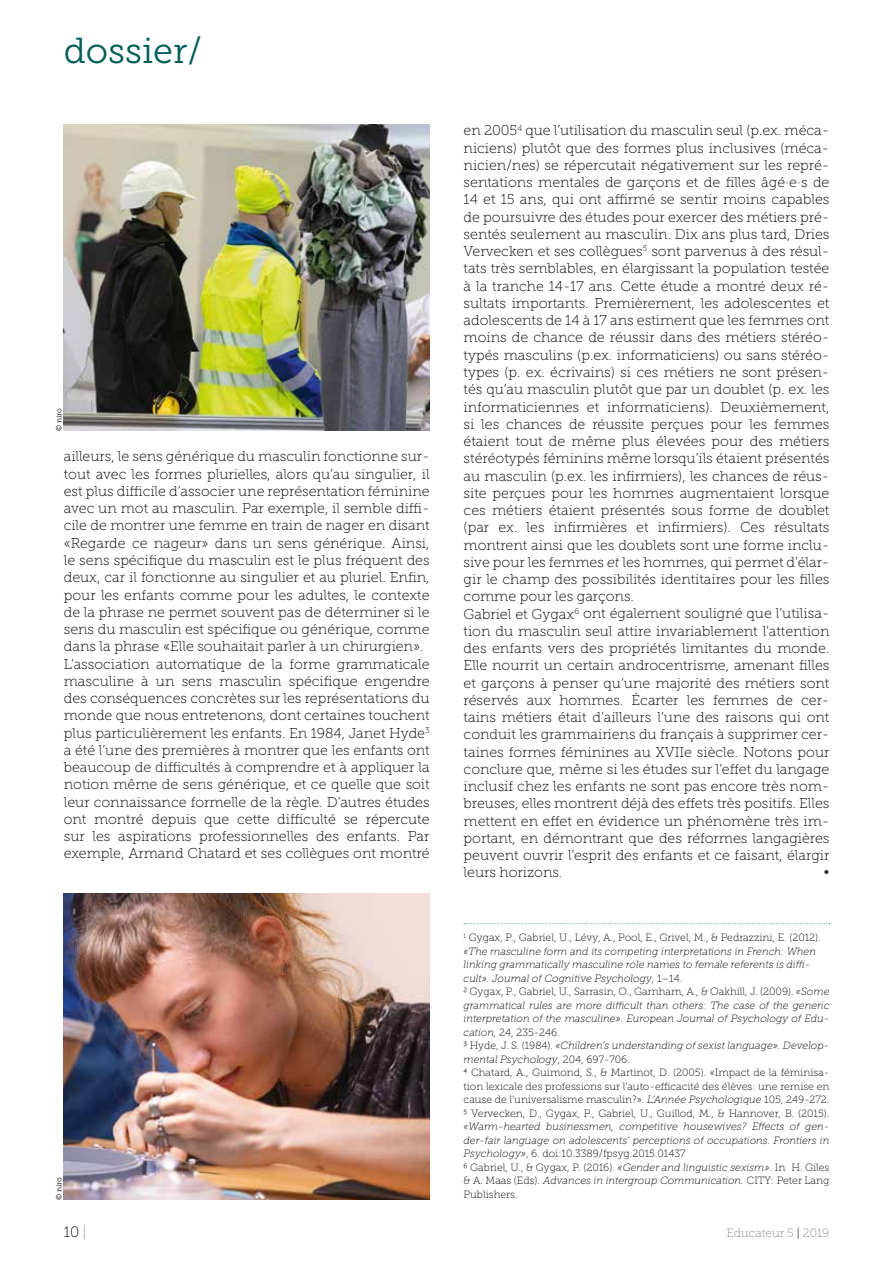
<style>
.page{position:relative;width:893px;height:1263px;background:#fff}
.page>*{position:absolute;margin:0;border:0;box-sizing:border-box;transform-origin:0 0}
.t1{font:36px "Museo Slab 300";color:#005d58}
.t2{font:15px "Museo Slab 100";color:#000}
.t3{font:14.25px/17.2px "Museo Slab 100";color:#000}
.t4{font:12px "Museo Slab 100";color:#878787}
.t5{font:10.5px/13.5px "Museo Slab 100";color:#000}
.t6{font:italic 10.5px/13.5px "Museo Slab 100";color:#000}
.t7{font:7.5px "Museo Slab 300";color:#000}
.s1{font-style:italic}
.s2{font-style:normal}
.s3{color:#878787}
.s4{color:#000}
</style>
<div class="page">
<svg style="left:464px;top:923px;width:366px;height:1px"></svg>
<img style="left:64px;top:125px;width:366px;height:306px">
<img style="left:64px;top:893px;width:366px;height:306px">
<h1 class="t1" style="left:64px;top:31px;width:140px">dossier/</h1>
<p class="t7" style="left:55px;top:431px;width:24px;rotate:-90deg">© niro</p>
<p class="t3" style="left:64px;top:448px;width:367px">ailleurs, le sens générique du masculin fonctionne sur&shy;tout avec les formes plurielles, alors qu’au singulier, il est plus difficile d’associer une représentation féminine avec un mot au masculin. Par exemple, il semble diffi&shy;cile de montrer une femme en train de nager en disant «Regarde ce nageur» dans un sens générique. Ainsi, le sens spécifique du masculin est le plus fréquent des deux, car il fonctionne au singulier et au pluriel. Enfin, pour les enfants comme pour les adultes, le contexte de la phrase ne permet souvent pas de déterminer si le sens du masculin est spécifique ou générique, comme dans la phrase «Elle souhaitait parler à un chirurgien».<br>L’association automatique de la forme grammaticale masculine à un sens masculin spécifique engendre des conséquences concrètes sur les représentations du monde que nous entretenons, dont certaines touchent plus particulièrement les enfants. En 1984, Janet Hyde<sup>3 </sup>a été l’une des premières à montrer que les enfants ont beaucoup de difficultés à comprendre et à appliquer la notion même de sens générique, et ce quelle que soit leur connaissance formelle de la règle. D’autres études ont montré depuis que cette difficulté se répercute sur les aspirations professionnelles des enfants. Par exemple, Armand Chatard et ses collègues ont montré</p>
<p class="t7" style="left:55px;top:1200px;width:24px;rotate:-90deg">© niro</p>
<p class="t3" style="left:464px;top:122px;width:367px">en 2005<sup>4</sup> que l’utilisation du masculin seul (p.ex. méca&shy;niciens) plutôt que des formes plus inclusives (méca&shy;nicien/nes) se répercutait négativement sur les repré&shy;sentations mentales de garçons et de filles âgé·e·s de 14 et 15 ans, qui ont affirmé se sentir moins capables de poursuivre des études pour exercer des métiers pré&shy;sentés seulement au masculin. Dix ans plus tard, Dries Vervecken et ses collègues<sup>5</sup> sont parvenus à des résul&shy;tats très semblables, en élargissant la population testée à la tranche 14-17 ans. Cette étude a montré deux ré&shy;sultats importants. Premièrement, les adolescentes et adolescents de 14 à 17 ans estiment que les femmes ont moins de chance de réussir dans des métiers stéréo&shy;typés masculins (p.ex. informaticiens) ou sans stéréo&shy;types (p. ex. écrivains) si ces métiers ne sont présen&shy;tés qu’au masculin plutôt que par un doublet (p. ex. les informaticiennes et informaticiens). Deuxièmement, si les chances de réussite perçues pour les femmes étaient tout de même plus élevées pour des métiers stéréotypés féminins même lorsqu’ils étaient présentés au masculin (p.ex. les infirmiers), les chances de réus&shy;site perçues pour les hommes augmentaient lorsque ces métiers étaient présentés sous forme de doublet (par ex. les infirmières et infirmiers). Ces résultats montrent ainsi que les doublets sont une forme inclu&shy;sive pour les femmes <span class="s1">et</span> les hommes, qui permet d’élar&shy;gir le champ des possibilités identitaires pour les filles comme pour les garçons.<br>Gabriel et Gygax<sup>6</sup> ont également souligné que l’utilisa&shy;tion du masculin seul attire invariablement l’attention des enfants vers des propriétés limitantes du monde.<br>Elle nourrit un certain androcentrisme, amenant filles et garçons à penser qu’une majorité des métiers sont réservés aux hommes. Écarter les femmes de cer&shy;tains métiers était d’ailleurs l’une des raisons qui ont conduit les grammairiens du français à supprimer cer&shy;taines formes féminines au XVIIe siècle. Notons pour conclure que, même si les études sur l’effet du langage inclusif chez les enfants ne sont pas encore très nom&shy;breuses, elles montrent déjà des effets très positifs. Elles mettent en effet en évidence un phénomène très im&shy;portant, en démontrant que des réformes langagières peuvent ouvrir l’esprit des enfants et ce faisant, élargir leurs horizons.</p>
<p class="t3" style="left:824px;top:864px;width:7px">•</p>
<p class="t5" style="left:464px;top:931px;width:367px"><sup>1</sup> Gygax, P., Gabriel, U., Lévy, A., Pool, E., Grivel, M., &amp; Pedrazzini, E. (2012). <span class="s1">«The masculine form and its competing interpretations in French: When linking grammatically masculine role names to female referents is diffi&shy;cult». Journal of Cognitive Psychology</span>, 1–14.<br>2 Gygax, P., Gabriel, U., Sarrasin, O., Garnham, A., &amp; Oakhill, J. (2009). <span class="s1">«Some grammatical rules are more difficult than others: The case of the generic interpretation of the masculine». European Journal of Psychology of Edu&shy;cation,</span> 24, 235-246.<br>3 Hyde, J. S. (1984). <span class="s1">«Children’s understanding of sexist language». Develop&shy;mental Psychology</span>, 204, 697-706.<br>4 Chatard, A., Guimond, S., &amp; Martinot, D. (2005). «Impact de la féminisa&shy;tion lexicale des professions sur l’auto-efficacité des élèves: une remise en cause de l’universalisme masculin?». <span class="s1">L’Année Psychologique</span> 105, 249-272.<br>5 Vervecken, D., Gygax, P., Gabriel, U., Guillod, M., &amp; Hannover, B. (2015).</p>
<p class="t6" style="left:464px;top:1120px;width:367px">«Warm-hearted businessmen, competitive housewives? Effects of gen&shy;der-fair language on adolescents’ perceptions of occupations. Frontiers in Psychology»<span class="s2">, 6. doi:10.3389/fpsyg.2015.01437<br>6 Gabriel, U., &amp; Gygax, P. (2016).</span> «Gender and linguistic sexism»<span class="s2">. In H. Giles &amp; A. Maas (Eds).</span> Advances in intergroup Communication. <span class="s2">CITY: Peter Lang Publishers.</span></p>
<p class="t2" style="left:64px;top:1223px;width:24px">10 <span class="s3">|</span></p>
<p class="t4" style="left:727px;top:1226px;width:104px">Educateur 5 <span class="s4">|</span> 2019</p>
</div>
